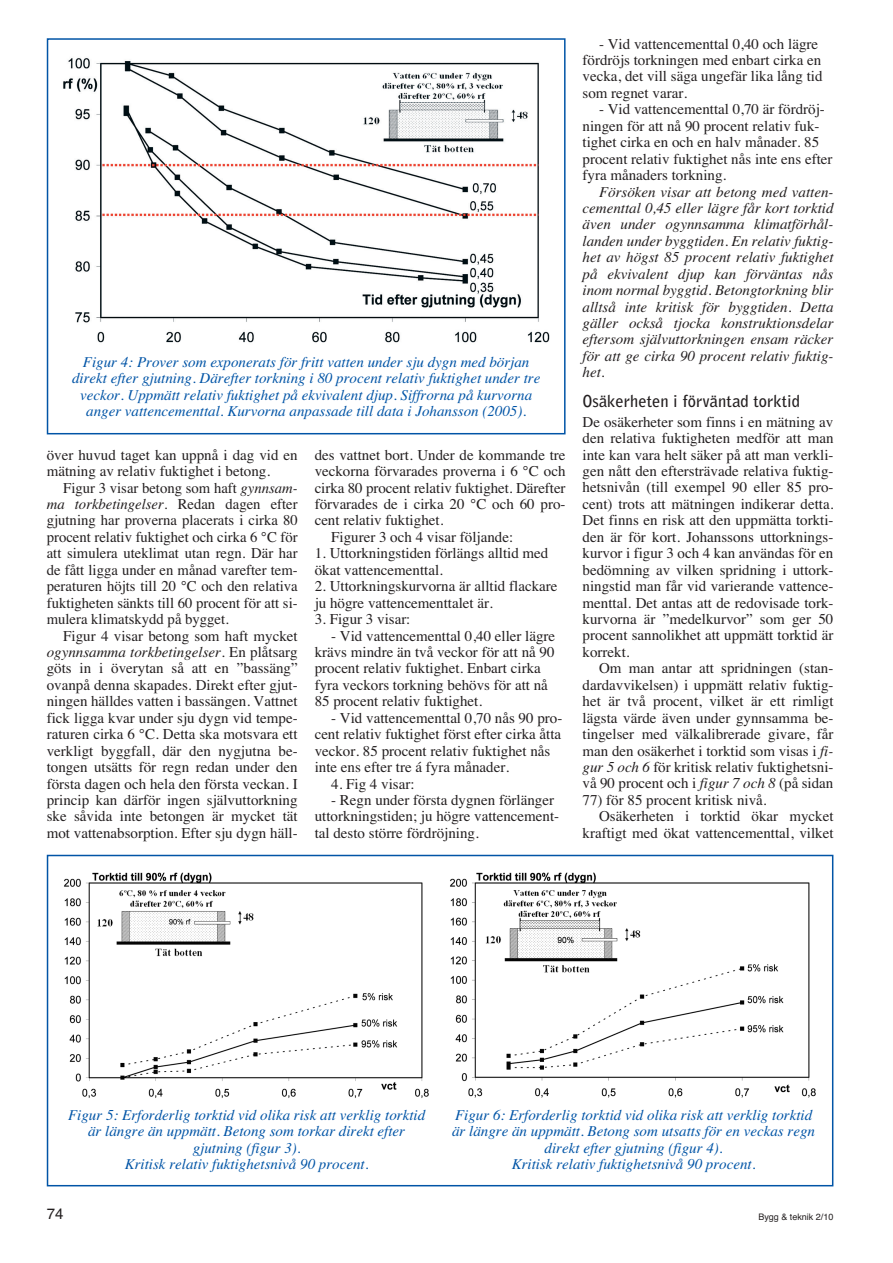
<style>
.page{position:relative;width:893px;height:1263px;background:#fff}
.page>*{position:absolute;margin:0;border:0;box-sizing:border-box;transform-origin:0 0}
.t1{font:700 16.5px "Bell Gothic";color:#231f20}
.t2{font:15px/16.5px "Times";color:#231f20}
.t3{font:italic 15px/16.5px "Times";color:#0154a6;text-align:center}
.t4{font:italic 15px/16.5px "Times";color:#231f20;text-align:justify}
.t5{font:15px "Helvetica";color:#231f20}
.t6{font:9px "Helvetica";color:#231f20}
.s1{font-style:italic}
</style>
<div class="page">
<img style="left:63px;top:58px;width:487px;height:285px">
<div style="left:47px;top:38px;width:519px;height:396px;border:2px solid #0154a6"></div>
<img style="left:64px;top:872px;width:365px;height:226px">
<div style="left:47px;top:855px;width:786px;height:331px;border:2px solid #0154a6"></div>
<img style="left:450px;top:872px;width:366px;height:226px">
<p class="t3" style="left:72px;top:355px;width:470px">Figur 4: Prover som exponerats för fritt vatten under sju dygn med början direkt efter gjutning. Därefter torkning i 80 procent relativ fuktighet under tre veckor. Uppmätt relativ fuktighet på ekvivalent djup. Siffrorna på kurvorna anger vattencementtal. Kurvorna anpassade till data i Johansson (2005).</p>
<p class="t2" style="left:47px;top:448px;width:252px">över huvud taget kan uppnå i dag vid en mätning av relativ fuktighet i betong.</p>
<p class="t2" style="left:47px;top:481px;width:252px;text-align:justify;text-indent:17px">Figur 3 visar betong som haft <span class="s1">gynnsam&shy;ma torkbetingelser</span>. Redan dagen efter gjutning har proverna placerats i cirka 80 procent relativ fuktighet och cirka 6 °C för att simulera uteklimat utan regn. Där har de fått ligga under en månad varefter tem&shy;peraturen höjts till 20 °C och den relativa fuktigheten sänkts till 60 procent för att si&shy;mulera klimatskydd på bygget.</p>
<p class="t2" style="left:47px;top:629px;width:252px;text-align:justify;text-indent:17px">Figur 4 visar betong som haft mycket <span class="s1">ogynnsamma torkbetingelser</span>. En plåtsarg göts in i överytan så att en ”bassäng” ovanpå denna skapades. Direkt efter gjut&shy;ningen hälldes vatten i bassängen. Vattnet fick ligga kvar under sju dygn vid tempe&shy;raturen cirka 6 °C. Detta ska motsvara ett verkligt byggfall, där den nygjutna be&shy;tongen utsätts för regn redan under den första dagen och hela den första veckan. I princip kan därför ingen självuttorkning ske såvida inte betongen är mycket tät mot vattenabsorption. Efter sju dygn häll-</p>
<p class="t2" style="left:315px;top:448px;width:252px">des vattnet bort. Under de kommande tre</p>
<p class="t2" style="left:315px;top:464px;width:252px">veckorna förvarades proverna i 6 °C och</p>
<p class="t2" style="left:315px;top:481px;width:252px">cirka 80 procent relativ fuktighet. Därefter</p>
<p class="t2" style="left:315px;top:497px;width:252px">förvarades de i cirka 20 °C och 60 pro-</p>
<p class="t2" style="left:315px;top:514px;width:130px">cent relativ fuktighet.</p>
<p class="t2" style="left:331px;top:530px;width:184px">Figurer 3 och 4 visar följande:</p>
<p class="t2" style="left:315px;top:546px;width:235px">1. Uttorkningstiden förlängs alltid med ökat vattencementtal.</p>
<p class="t2" style="left:315px;top:579px;width:244px">2. Uttorkningskurvorna är alltid flackare ju högre vattencementtalet är.</p>
<p class="t2" style="left:315px;top:612px;width:97px">3. Figur 3 visar:</p>
<p class="t2" style="left:315px;top:629px;width:242px;text-indent:16px">- Vid vattencementtal 0,40 eller lägre krävs mindre än två veckor för att nå 90 procent relativ fuktighet. Enbart cirka fyra veckors torkning behövs för att nå 85 procent relativ fuktighet.</p>
<p class="t2" style="left:315px;top:711px;width:249px;text-indent:16px">- Vid vattencementtal 0,70 nås 90 pro&shy;cent relativ fuktighet först efter cirka åtta veckor. 85 procent relativ fuktighet nås inte ens efter tre á fyra månader.</p>
<p class="t2" style="left:331px;top:777px;width:85px">4. Fig 4 visar:</p>
<p class="t2" style="left:315px;top:793px;width:246px;text-indent:16px">- Regn under första dygnen förlänger uttorkningstiden; ju högre vattencement&shy;tal desto större fördröjning.</p>
<p class="t2" style="left:583px;top:37px;width:241px;text-indent:16px">- Vid vattencementtal 0,40 och lägre fördröjs torkningen med enbart cirka en vecka, det vill säga ungefär lika lång tid som regnet varar.</p>
<p class="t2" style="left:583px;top:102px;width:251px;text-indent:16px">- Vid vattencementtal 0,70 är fördröj&shy;ningen för att nå 90 procent relativ fuk&shy;tighet cirka en och en halv månader. 85 procent relativ fuktighet nås inte ens efter fyra månaders torkning.</p>
<p class="t4" style="left:583px;top:185px;width:252px;text-indent:16px">Försöken visar att betong med vatten&shy;cementtal 0,45 eller lägre får kort torktid även under ogynnsamma klimatförhål&shy;landen under byggtiden. En relativ fuktig&shy;het av högst 85 procent relativ fuktighet på ekvivalent djup kan förväntas nås inom normal byggtid. Betongtorkning blir alltså inte kritisk för byggtiden. Detta gäller också tjocka konstruktionsdelar eftersom självuttorkningen ensam räcker för att ge cirka 90 procent relativ fuktig&shy;het.</p>
<p class="t1" style="left:583px;top:395px;width:219px">Osäkerheten i förväntad torktid</p>
<p class="t2" style="left:583px;top:415px;width:252px;text-align:justify">De osäkerheter som finns i en mätning av den relativa fuktigheten medför att man inte kan vara helt säker på att man verkli&shy;gen nått den eftersträvade relativa fuktig&shy;hetsnivån (till exempel 90 eller 85 pro&shy;cent) trots att mätningen indikerar detta.<br>Det finns en risk att den uppmätta torkti&shy;den är för kort. Johanssons uttorknings&shy;kurvor i figur 3 och 4 kan användas för en bedömning av vilken spridning i uttork&shy;ningstid man får vid varierande vattence&shy;menttal. Det antas att de redovisade tork&shy;kurvorna är ”medelkurvor” som ger 50 procent sannolikhet att uppmätt torktid är korrekt.</p>
<p class="t2" style="left:583px;top:661px;width:252px;text-align:justify;text-indent:16px">Om man antar att spridningen (stan - dard avvikelsen) i uppmätt relativ fuktig&shy;het är två procent, vilket är ett rimligt lägs ta värde även under gynnsamma be&shy;tingelser med välkalibrerade givare, får man den osäkerhet i torktid som visas i <span class="s1">fi&shy;gur 5 och 6</span> för kritisk relativ fuktighetsni&shy;vå 90 procent och i <span class="s1">figur 7 och 8</span> (på sidan</p>
<p class="t2" style="left:583px;top:793px;width:186px">77) för 85 procent kritisk nivå.</p>
<p class="t2" style="left:599px;top:809px;width:236px">Osäkerheten i torktid ökar mycket</p>
<p class="t2" style="left:583px;top:826px;width:252px">kraftigt med ökat vattencementtal, vilket</p>
<p class="t3" style="left:68px;top:1108px;width:359px">Figur 5: Erforderlig torktid vid olika risk att verklig torktid är längre än uppmätt. Betong som torkar direkt efter gjutning (figur 3).<br>Kritisk relativ fuktighetsnivå 90 procent.</p>
<p class="t3" style="left:452px;top:1108px;width:364px">Figur 6: Erforderlig torktid vid olika risk att verklig torktid är längre än uppmätt. Betong som utsatts för en veckas regn direkt efter gjutning (figur 4).<br>Kritisk relativ fuktighetsnivå 90 procent.</p>
<p class="t5" style="left:47px;top:1208px;width:18px">74</p>
<p class="t6" style="left:758px;top:1213px;width:77px">Bygg &amp; teknik 2/10</p>
</div>
